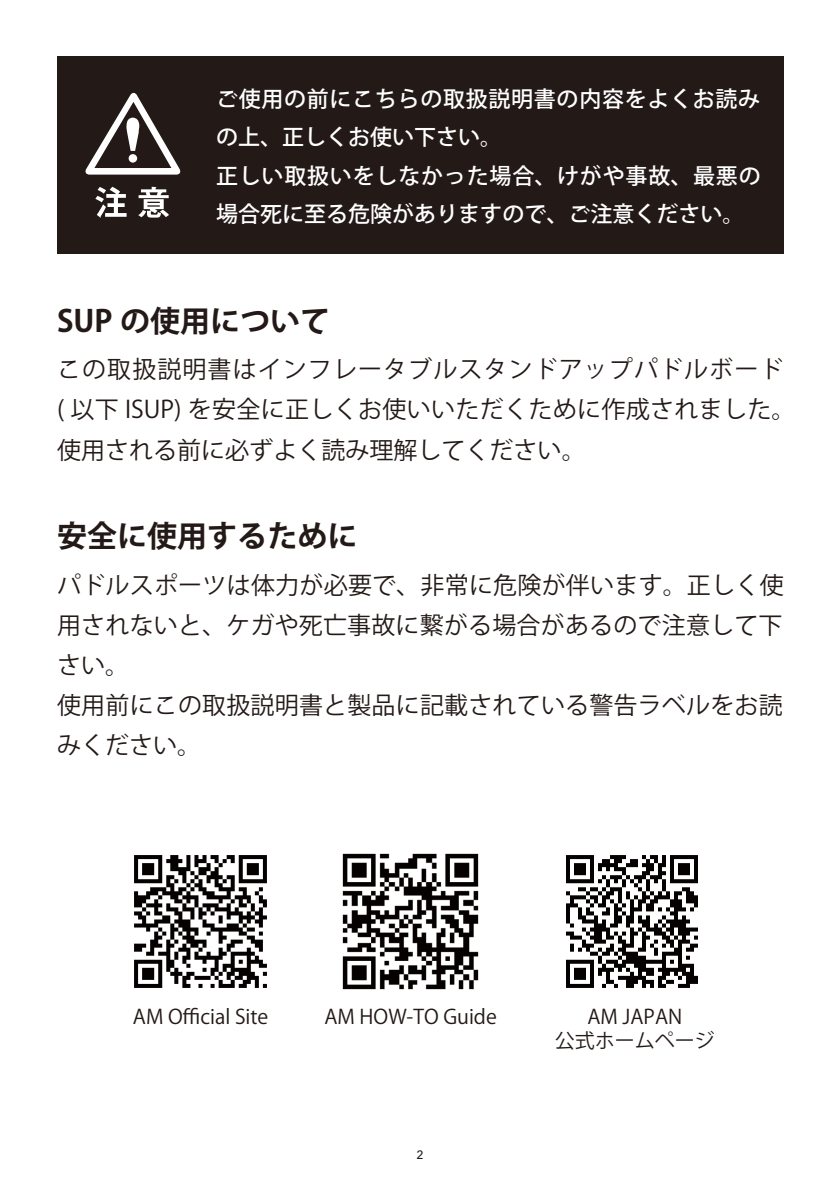
<style>
.page{position:relative;width:840px;height:1191px;background:#fff}
.page>*{position:absolute;margin:0;border:0;box-sizing:border-box;transform-origin:0 0}
.t1{font:700 30px "Koz Go Pro";color:#231916}
.t2{font:24px/40px "Koz Go Pro";letter-spacing:.005em;color:#231916}
.t3{font:500 22px/38.4px "Koz Go Pro";letter-spacing:.03em;color:#fff}
.t4{font:20px/24.2px "Koz Go Pro";color:#231916;text-align:center}
.t5{font:500 12px "Avenir Next";color:#231916}
</style>
<div class="page">
<div style="left:57px;top:57px;width:726px;height:197px;background:#231916"></div>
<svg style="left:95px;top:187px;width:31px;height:31px"></svg>
<svg style="left:138px;top:187px;width:31px;height:31px"></svg>
<svg style="left:85px;top:93px;width:96px;height:82px"></svg>
<img style="left:566px;top:855px;width:132px;height:133px">
<img style="left:134px;top:855px;width:133px;height:133px">
<img style="left:342px;top:853px;width:137px;height:137px">
<p class="t3" style="left:216px;top:80px;width:546px">ご使用の前にこちらの取扱説明書の内容をよくお読みの上、正しくお使い下さい。<br>正しい取扱いをしなかった場合、けがや事故、最悪の場合死に至る危険がありますので、ご注意ください。</p>
<p class="t1" style="left:57px;top:301px;width:274px">SUP の使用について</p>
<p class="t2" style="left:57px;top:350px;width:739px">この取扱説明書はインフレータブルスタンドアップパドルボード( 以下 ISUP) を安全に正しくお使いいただくために作成されました。使用される前に必ずよく読み理解してください。</p>
<p class="t1" style="left:57px;top:517px;width:302px">安全に使用するために</p>
<p class="t2" style="left:57px;top:566px;width:727px">パドルスポーツは体力が必要で、非常に危険が伴います。正しく使用されないと、ケガや死亡事故に繋がる場合があるので注意して下さい。<br>使用前にこの取扱説明書と製品に記載されている警告ラベルをお読みください。</p>
<p class="t4" style="left:133px;top:1005px;width:137px">AM Official Site</p>
<p class="t4" style="left:324px;top:1005px;width:174px">AM HOW-TO Guide</p>
<p class="t4" style="left:554px;top:1005px;width:161px">AM JAPAN<br>公式ホームページ</p>
<p class="t5" style="left:416px;top:1147px;width:9px">2</p>
</div>
